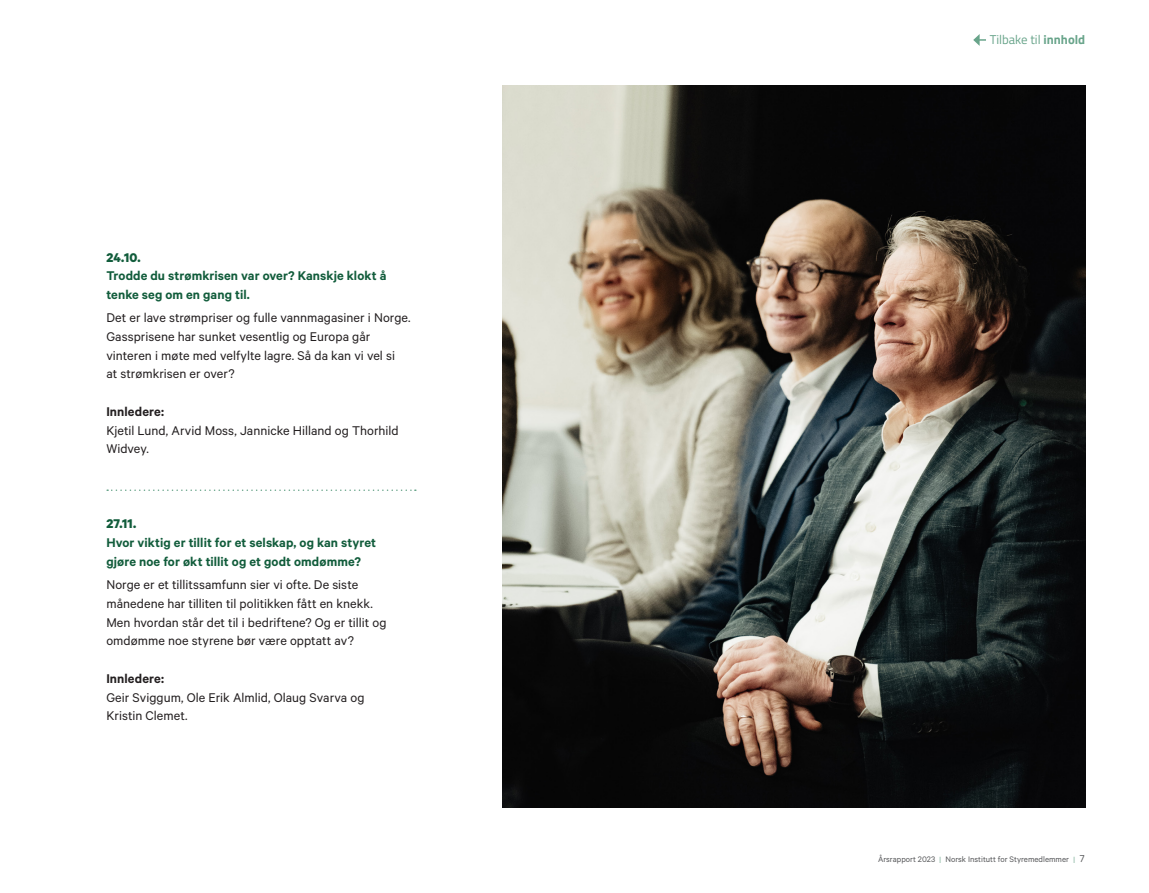
<style>
.page{position:relative;width:1149px;height:893px;background:#fff}
.page>*{position:absolute;margin:0;border:0;box-sizing:border-box;transform-origin:0 0}
.Brødtekst_2023{font:14.25px/18.8px "Calibre";letter-spacing:.005em;color:#231f20}
.Brødtekst_2023-2{font:600 14.25px/18.8px "Calibre";letter-spacing:.005em;color:#115c3b}
.Brødtekst_2023-3{font:600 14.25px "Calibre";letter-spacing:.005em;color:#231f20}
.t1{font:12.75px "Titillium Web";color:#68a48a}
.t2{font:9px "Calibre";color:#57585a}
.s1{font-weight:700}
.s2{font-family:"Titillium Web";color:#85b39d}
.s3{font-family:"Titillium Web";font-size:10.5px}
</style>
<div class="page">
<svg style="left:107px;top:489px;width:309px;height:2px"></svg>
<img style="left:502px;top:85px;width:582px;height:723px">
<svg style="left:973px;top:34px;width:12px;height:12px"></svg>
<p class="Brødtekst_2023-2" style="left:106px;top:247px;width:281px"><span class="s1">24.10.<br></span>Trodde du strømkrisen var over? Kanskje klokt å tenke seg om en gang til.</p>
<p class="Brødtekst_2023" style="left:106px;top:308px;width:306px">Det er lave strømpriser og fulle vannmagasiner i Norge.<br>Gassprisene har sunket vesentlig og Europa går vinteren i møte med velfylte lagre. Så da kan vi vel si<br>at strømkrisen er over?</p>
<p class="Brødtekst_2023-3" style="left:106px;top:403px;width:59px">Innledere:</p>
<p class="Brødtekst_2023" style="left:106px;top:420px;width:294px">Kjetil Lund, Arvid Moss, Jannicke Hilland og Thorhild<br>Widvey.</p>
<p class="Brødtekst_2023-2" style="left:106px;top:514px;width:271px"><span class="s1">27.11.<br></span>Hvor viktig er tillit for et selskap, og kan styret gjøre noe for økt tillit og et godt omdømme?</p>
<p class="Brødtekst_2023" style="left:106px;top:575px;width:281px">Norge er et tillitssamfunn sier vi ofte. De siste månedene har tilliten til politikken fått en knekk.<br>Men hvordan står det til i bedriftene? Og er tillit og omdømme noe styrene bør være opptatt av?</p>
<p class="Brødtekst_2023-3" style="left:106px;top:670px;width:59px">Innledere:</p>
<p class="Brødtekst_2023" style="left:106px;top:687px;width:259px">Geir Sviggum, Ole Erik Almlid, Olaug Svarva og<br>Kristin Clemet.</p>
<p class="t1" style="left:989px;top:30px;width:97px">Tilbake til <span class="s1">innhold</span></p>
<p class="t2" style="left:877px;top:854px;width:208px">Årsrapport 2023 <span class="s2">I</span> Norsk Institutt for Styremedlemmer <span class="s2">I</span> <span class="s3">7</span></p>
</div>
